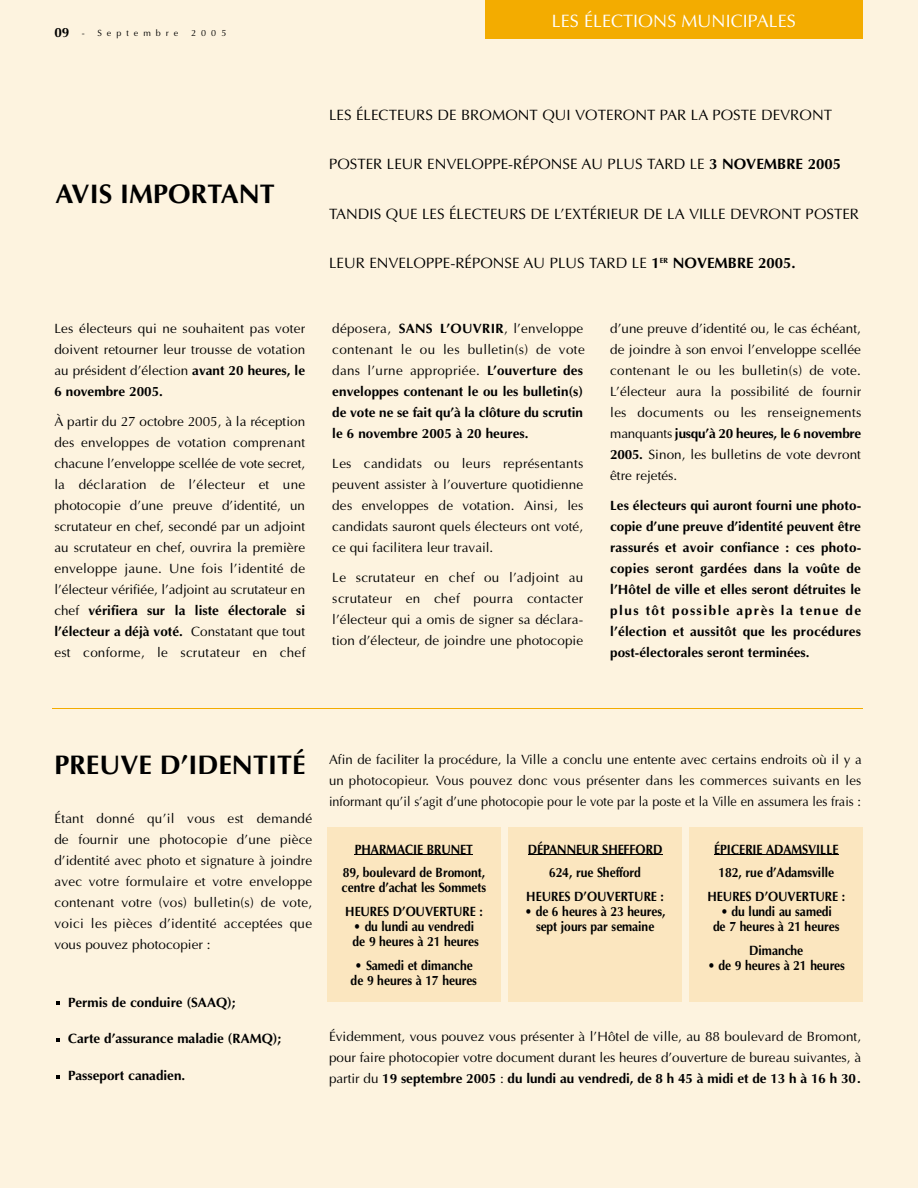
<style>
.page{position:relative;width:918px;height:1188px;background:#fdf3df}
.page>*{position:absolute;margin:0;border:0;box-sizing:border-box;transform-origin:0 0}
.t1{font:700 27px "Optima";color:#000}
.t2{font:18px "Optima";color:#fff}
.t3{font:15px "Optima";color:#000}
.t4{font:13.5px/21px "Optima";color:#000;text-align:justify}
.t5{font:700 13.5px/21px "Optima";color:#000}
.t6{font:700 13.5px/15.1px "Optima";color:#000;text-align:center;scale:.9 1}
.t7{font:9px "Optima";letter-spacing:.565em;color:#000}
.s1{font-weight:400;font-size:9px}
.s2{font-weight:700}
.s3{font-weight:400}
.s4{font-family:"Helvetica";font-size:18px}
</style>
<div class="page">
<div style="left:327px;top:827px;width:174px;height:175px;background:#fbe6bf"></div>
<div style="left:508px;top:827px;width:174px;height:175px;background:#fbe6bf"></div>
<div style="left:689px;top:827px;width:174px;height:175px;background:#fbe6bf"></div>
<svg style="left:56px;top:1075px;width:4px;height:4px"></svg>
<svg style="left:56px;top:1038px;width:4px;height:4px"></svg>
<svg style="left:56px;top:1001px;width:4px;height:4px"></svg>
<hr style="left:355px;top:855px;width:118px;height:1px;background:#000">
<hr style="left:549px;top:855px;width:113px;height:1px;background:#000">
<hr style="left:714px;top:855px;width:124px;height:1px;background:#000">
<hr style="left:53px;top:708px;width:810px;height:1px;background:#f3ac00">
<div style="left:485px;top:0;width:378px;height:39px;background:#f3ac00"></div>
<p class="t5" style="left:54px;top:24px;width:32px">09 <span class="s1">-</span></p>
<p class="t7" style="left:98px;top:29px;width:82px">Septembre</p>
<p class="t7" style="left:191px;top:29px;width:37px">2005</p>
<h2 class="t2" style="left:552px;top:14px;width:245px">LES ÉLECTIONS MUNICIPALES</h2>
<h1 class="t1" style="left:55px;top:182px;width:221px">AVIS IMPORTANT</h1>
<p class="t4" style="left:54px;top:319px;width:252px">Les électeurs qui ne souhaitent pas voter doivent retourner leur trousse de votation au président d’élection <span class="s2">avant 20 heures, le 6 novembre 2005.</span></p>
<p class="t4" style="left:54px;top:412px;width:253px">À partir du 27 octobre 2005, à la réception des enveloppes de votation comprenant chacune l’enveloppe scellée de vote secret, la déclaration de l’électeur et une photocopie d’une preuve d’identité, un scrutateur en chef, secondé par un adjoint au scrutateur en chef, ouvrira la première enveloppe jaune. Une fois l’identité de l’électeur vérifiée, l’adjoint au scrutateur en chef <span class="s2">vérifiera sur la liste électorale si l’électeur a déjà voté.</span> Constatant que tout est conforme, le scrutateur en chef</p>
<p class="t3" style="left:329px;top:108px;width:505px">LES ÉLECTEURS DE BROMONT QUI VOTERONT PAR LA POSTE DEVRONT</p>
<p class="t3" style="left:329px;top:158px;width:514px">POSTER LEUR ENVELOPPE-RÉPONSE AU PLUS TARD LE <span class="s2">3 NOVEMBRE 2005</span></p>
<p class="t3" style="left:329px;top:207px;width:532px">TANDIS QUE LES ÉLECTEURS DE L’EXTÉRIEUR DE LA VILLE DEVRONT POSTER</p>
<p class="t3" style="left:329px;top:257px;width:468px">LEUR ENVELOPPE-RÉPONSE AU PLUS TARD LE <span class="s2">1</span><sup>ER</sup> <span class="s2">NOVEMBRE 2005.</span></p>
<p class="t5" style="left:332px;top:319px;width:254px"><span class="s3">déposera,</span> SANS L’OUVRIR<span class="s3">, l’enveloppe contenant le ou les bulletin(s) de vote dans l’urne appropriée.</span> L’ouverture des enveloppes contenant le ou les bulletin(s) de vote ne se fait qu’à la clôture du scrutin le 6 novembre 2005 à 20 heures.</p>
<p class="t4" style="left:332px;top:454px;width:253px">Les candidats ou leurs représentants peuvent assister à l’ouverture quotidienne des enveloppes de votation. Ainsi, les candidats sauront quels électeurs ont voté, ce qui facilitera leur travail.</p>
<p class="t4" style="left:332px;top:568px;width:253px">Le scrutateur en chef ou l’adjoint au scrutateur en chef pourra contacter l’électeur qui a omis de signer sa déclara&shy;tion d’électeur, de joindre une photocopie</p>
<p class="t4" style="left:610px;top:319px;width:253px">d’une preuve d’identité ou, le cas échéant, de joindre à son envoi l’enveloppe scellée contenant le ou les bulletin(s) de vote.<br>L’électeur aura la possibilité de fournir les documents ou les renseignements manquants <span class="s2">jusqu’à 20 heures, le 6 novembre 2 0 0 5 .</span> Sinon, les bulletins de vote devront être rejetés.</p>
<p class="t5" style="left:610px;top:496px;width:253px;text-align:justify">Les électeurs qui auront fourni une photo&shy;copie d’une preuve d’identité peuvent être rassurés et avoir confiance : ces photo&shy;copies seront gardées dans la voûte de l’Hôtel de ville et elles seront détruites le plus tôt possible après la tenue de l’élection et aussitôt que les procédures post-électorales seront terminées.</p>
<h1 class="t1" style="left:54px;top:754px;width:253px">PREUVE D’IDENTITÉ</h1>
<p class="t4" style="left:54px;top:809px;width:260px">Étant donné qu’il vous est demandé de fournir une photocopie d’une pièce d’identité avec photo et signature à joindre avec votre formulaire et votre enveloppe contenant votre (vos) bulletin(s) de vote, voici les pièces d’identité acceptées que vous pouvez photocopier :</p>
<p class="t5" style="left:68px;top:993px;width:169px">Permis de conduire (SAAQ);</p>
<p class="t5" style="left:68px;top:1029px;width:215px">Carte d’assurance maladie (RAMQ);</p>
<p class="t5" style="left:68px;top:1067px;width:119px">Passeport canadien.</p>
<p class="t4" style="left:329px;top:750px;width:534px">Afin de faciliter la procédure, la Ville a conclu une entente avec certains endroits où il y a un photocopieur. Vous pouvez donc vous présenter dans les commerces suivants en les informant qu’il s’agit d’une photocopie pour le vote par la poste et la Ville en assumera les frais :</p>
<p class="t6" style="left:343px;top:838px;width:160px;line-height:23.7px">PHARMACIE BRUNET<br>89, boulevard de Bromont,</p>
<p class="t6" style="left:342px;top:877px;width:162px;line-height:23.7px;text-align:left">centre d’achat les Sommets<br>HEURES D’OUVERTURE :</p>
<p class="t6" style="left:352px;top:920px;width:142px;text-align:left">• du lundi au vendredi de 9 heures à 21 heures</p>
<p class="t6" style="left:351px;top:959px;width:142px">• Samedi et dimanche de 9 heures à 17 heures</p>
<p class="t6" style="left:526px;top:838px;width:154px;line-height:24px">D É PANNEUR SHEFFORD<br>624, rue Sheffo rd<br>HEURES D’OUVERTURE :</p>
<p class="t6" style="left:525px;top:905px;width:158px">• de 6 heures à 23 heures, sept jours par semaine</p>
<p class="t6" style="left:707px;top:838px;width:154px;line-height:24px">ÉPICERIE ADAMSVILLE<br>182, rue d’Adamsville<br>HEURES D’OUVERTURE :</p>
<p class="t6" style="left:713px;top:905px;width:142px">• du lundi au samedi de 7 heures à 21 heures</p>
<p class="t6" style="left:749px;top:945px;width:62px">Dimanche</p>
<p class="t6" style="left:708px;top:959px;width:154px">• de 9 heures à 21 heures</p>
<p class="t4" style="left:329px;top:1027px;width:534px">Évidemment, vous pouvez vous présenter à l’Hôtel de ville, au 88 boulevard de Bromont, pour faire photocopier votre document durant les heures d’ouverture de bureau suivantes, à partir du <span class="s2">19 septembre 2005</span> : <span class="s2">du lundi au vendredi, de 8 h 45 à midi et de 13 h à 16 h 30</span><span class="s4">.</span></p>
</div>
